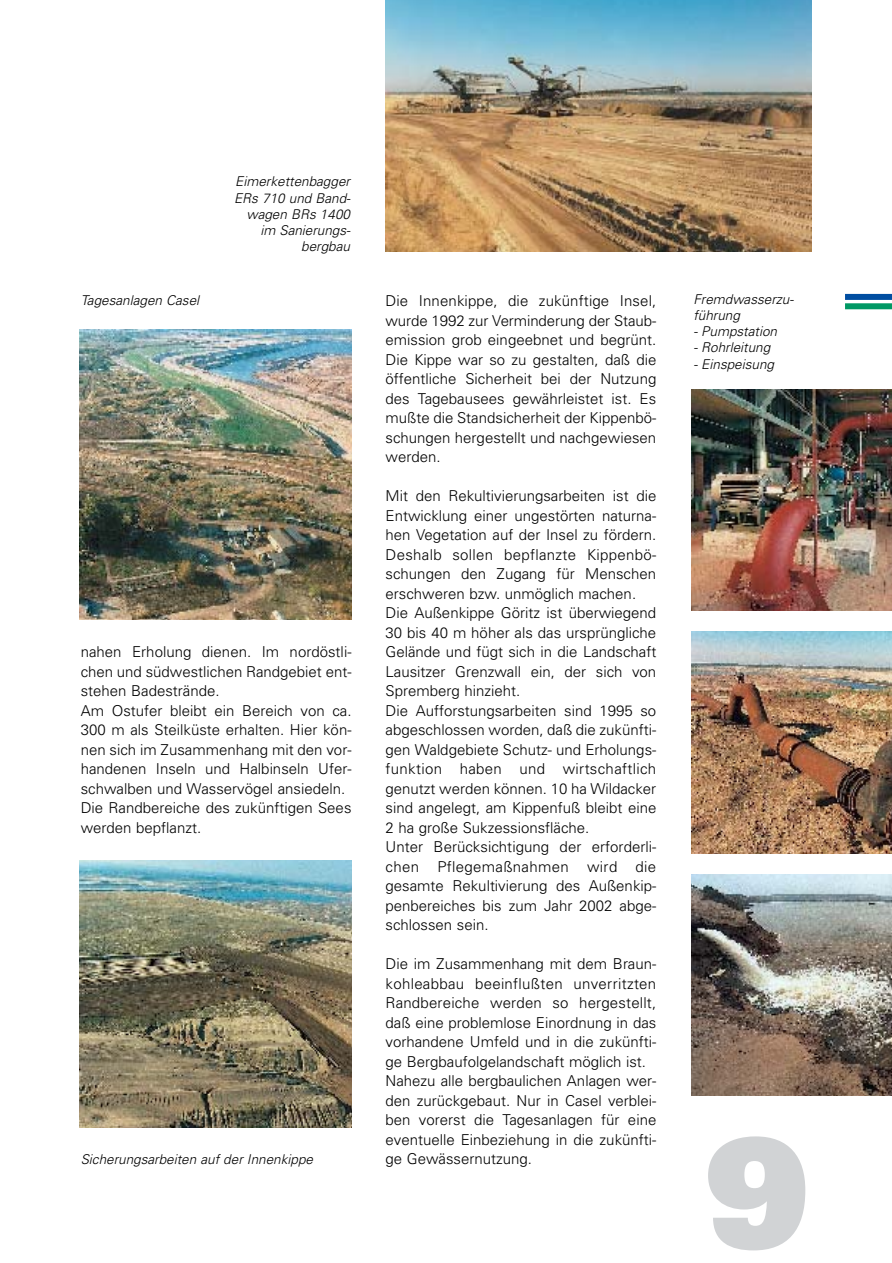
<style>
.page{position:relative;width:892px;height:1263px;background:#fff}
.page>*{position:absolute;margin:0;border:0;box-sizing:border-box;transform-origin:0 0}
.t1{font:900 150px "Univers";color:#d1d3d5}
.t2{font:300 15px/19.5px "Univers";color:#000}
.t3{font:italic 300 13.5px/16.2px "Univers";color:#000;text-align:right}
</style>
<div class="page">
<img style="left:79px;top:0;width:812px;height:1128px">
<p class="t3" style="left:81px;top:293px;width:120px">Tagesanlagen Casel</p>
<p class="t3" style="left:234px;top:175px;width:118px">Eimerkettenbagger<br>ERs 710 und Band&shy;wagen BRs 1400 im Sanierungs&shy;bergbau</p>
<p class="t2" style="left:81px;top:643px;width:272px">nahen Erholung dienen. Im nordöstli&shy;chen und südwestlichen Randgebiet ent&shy;stehen Badestrände.<br>Am Ostufer bleibt ein Bereich von ca.<br>300 m als Steilküste erhalten. Hier kön&shy;nen sich im Zusammenhang mit den vor&shy;handenen Inseln und Halbinseln Ufer&shy;schwalben und Wasservögel ansiedeln.<br>Die Randbereiche des zukünftigen Sees werden bepflanzt.</p>
<p class="t3" style="left:81px;top:1152px;width:234px">Sicherungsarbeiten auf der Innenkippe</p>
<p class="t2" style="left:385px;top:292px;width:272px;text-align:justify">Die Innenkippe, die zukünftige Insel, wurde 1992 zur Verminderung der Staub&shy;emission grob eingeebnet und begrünt.<br>Die Kippe war so zu gestalten, daß die öffentliche Sicherheit bei der Nutzung des Tagebausees gewährleistet ist. Es mußte die Standsicherheit der Kippenbö&shy;schungen hergestellt und nachgewiesen werden.</p>
<p class="t2" style="left:385px;top:487px;width:272px">Mit den Rekultivierungsarbeiten ist die Entwicklung einer ungestörten naturna&shy;hen Vegetation auf der Insel zu fördern.<br>Deshalb sollen bepflanzte Kippenbö&shy;schungen den Zugang für Menschen erschweren bzw. unmöglich machen.<br>Die Außenkippe Göritz ist überwiegend 30 bis 40 m höher als das ursprüngliche Gelände und fügt sich in die Landschaft Lausitzer Grenzwall ein, der sich von Spremberg hinzieht.<br>Die Aufforstungsarbeiten sind 1995 so abgeschlossen worden, daß die zukünfti&shy;gen Waldgebiete Schutz- und Erholungs&shy;funktion haben und wirtschaftlich genutzt werden können. 10 ha Wildacker sind angelegt, am Kippenfuß bleibt eine 2 ha große Sukzessionsfläche.<br>Unter Berücksichtigung der erforderli&shy;chen Pflegemaßnahmen wird die gesamte Rekultivierung des Außenkip&shy;penbereiches bis zum Jahr 2002 abge&shy;schlossen sein.</p>
<p class="t2" style="left:385px;top:955px;width:272px">Die im Zusammenhang mit dem Braun&shy;kohleabbau beeinflußten unverritzten Randbereiche werden so hergestellt, daß eine problemlose Einordnung in das vorhandene Umfeld und in die zukünfti&shy;ge Bergbaufolgelandschaft möglich ist.<br>Nahezu alle bergbaulichen Anlagen wer&shy;den zurückgebaut. Nur in Casel verblei&shy;ben vorerst die Tagesanlagen für eine eventuelle Einbeziehung in die zukünfti&shy;ge Gewässernutzung.</p>
<p class="t3" style="left:693px;top:292px;width:102px;text-align:left">Fremdwasserzu&shy;führung</p>
<p class="t3" style="left:693px;top:324px;width:85px">- Pumpstation</p>
<p class="t3" style="left:693px;top:341px;width:78px">- Rohrleitung</p>
<p class="t3" style="left:693px;top:357px;width:82px">- Einspeisung</p>
<h1 class="t1" style="left:703px;top:1139px;width:107px">9</h1>
</div>
